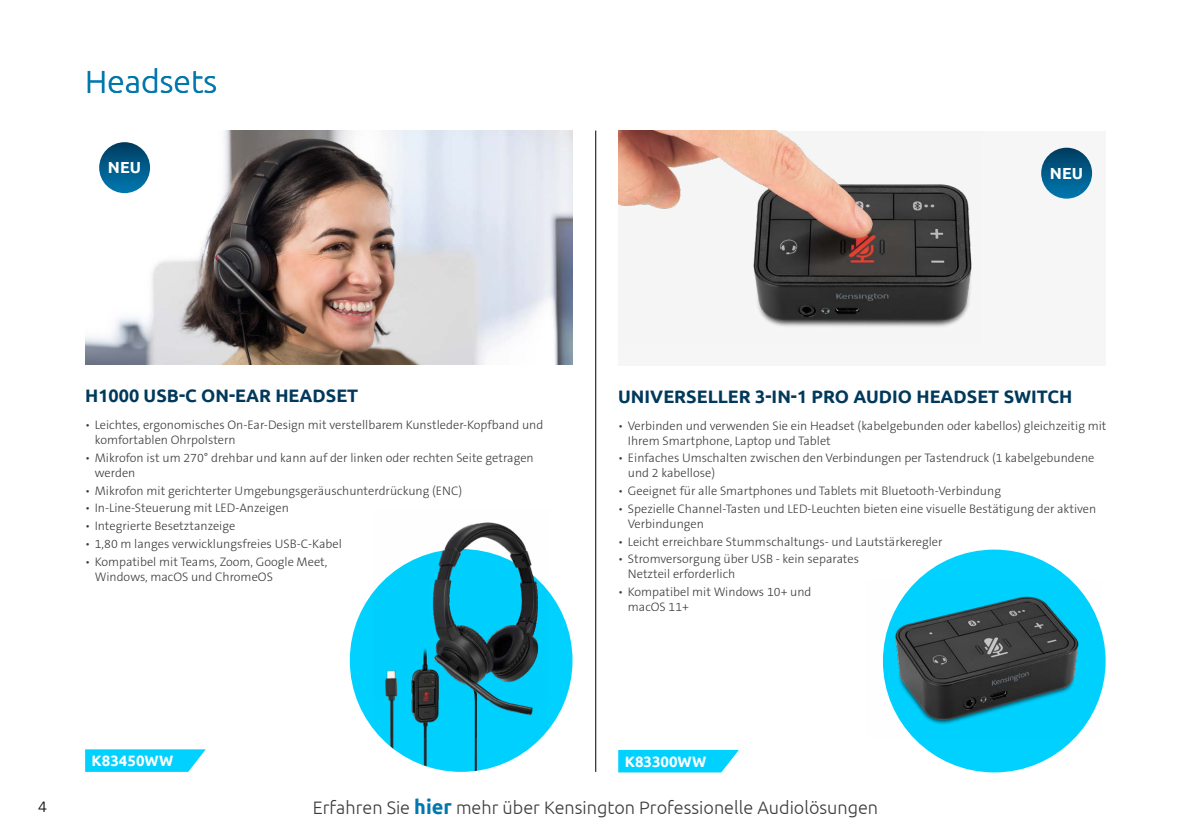
<style>
.page{position:relative;width:1191px;height:840px;background:#fff}
.page>*{position:absolute;margin:0;border:0;box-sizing:border-box;transform-origin:0 0}
.t1{font:300 32px "Ubuntu";color:#0078ae}
.t2{font:700 18px "Ubuntu";color:#00395b}
.t3{font:300 18px "Ubuntu";color:#3c3c3b}
.t4{font:700 16px "Ubuntu";color:#fff}
.t5{font:16px "The Sans KENSINGTON3 Li";color:#000}
.t6{font:700 15px "Ubuntu";color:#fff}
.t7{font:12.4px/15px "The Sans KENSINGTON3 Li";color:#3c3c3b}
.s1{font-weight:700;font-size:20px;color:#0078ae}
</style>
<div class="page">
<hr style="left:595px;top:130px;width:1px;height:641px;background:#000">
<img style="left:85px;top:130px;width:487px;height:235px">
<svg style="left:85px;top:749px;width:121px;height:22px;background:#16d5ff"></svg>
<div style="left:350px;top:548px;width:222px;height:223px;background:#00d1ff;border-radius:50%"></div>
<img style="left:374px;top:698px;width:174px;height:73px">
<img style="left:374px;top:522px;width:174px;height:176px">
<div style="left:618px;top:131px;width:487px;height:234px;background:#f6f6f6"></div>
<svg style="left:618px;top:749px;width:120px;height:23px;background:#1ad5ff"></svg>
<div style="left:883px;top:549px;width:222px;height:223px;background:#00d1ff;border-radius:50%"></div>
<img style="left:882px;top:580px;width:219px;height:157px">
<img style="left:618px;top:130px;width:354px;height:197px">
<svg style="left:99px;top:142px;width:51px;height:51px;background:#045d8a"></svg>
<div style="left:1041px;top:148px;width:51px;height:50px;background:linear-gradient(to bottom,#044063,#0076ae);border-radius:25px"></div>
<h1 class="t1" style="left:85px;top:62px;width:133px">Headsets</h1>
<p class="t4" style="left:108px;top:157px;width:35px">NEU</p>
<p class="t4" style="left:1050px;top:163px;width:35px">NEU</p>
<h2 class="t2" style="left:85px;top:385px;width:275px">H1000 USB-C ON-EAR HEADSET</h2>
<p class="t7" style="left:95px;top:417px;width:450px;text-indent:-10px">• Leichtes, ergonomisches On-Ear-Design mit verstellbarem Kunstleder-Kopfband und komfortablen Ohrpolstern</p>
<p class="t7" style="left:95px;top:450px;width:440px;text-indent:-10px">• Mikrofon ist um 270° drehbar und kann auf der linken oder rechten Seite getragen werden</p>
<p class="t7" style="left:85px;top:483px;width:378px">• Mikrofon mit gerichterter Umgebungsgeräuschunterdrückung (ENC)</p>
<p class="t7" style="left:85px;top:500px;width:205px">• In-Line-Steuerung mit LED-Anzeigen</p>
<p class="t7" style="left:85px;top:518px;width:152px">• Integrierte Besetztanzeige</p>
<p class="t7" style="left:85px;top:536px;width:258px">• 1,80 m langes verwicklungsfreies USB-C-Kabel</p>
<p class="t7" style="left:95px;top:554px;width:234px;text-indent:-10px">• Kompatibel mit Teams, Zoom, Google Meet,<br>Windows, macOS und ChromeOS</p>
<h2 class="t2" style="left:618px;top:385px;width:455px">UNIVERSELLER 3-IN-1 PRO AUDIO HEADSET SWITCH</h2>
<p class="t7" style="left:628px;top:418px;width:480px;text-indent:-10px">• Verbinden und verwenden Sie ein Headset (kabelgebunden oder kabellos) gleichzeitig mit<br>Ihrem Smartphone, Laptop und Tablet</p>
<p class="t7" style="left:628px;top:451px;width:468px;text-indent:-10px">• Einfaches Umschalten zwischen den Verbindungen per Tastendruck (1 kabelgebundene und 2 kabellose)</p>
<p class="t7" style="left:618px;top:483px;width:384px">• Geeignet für alle Smartphones und Tablets mit Bluetooth-Verbindung</p>
<p class="t7" style="left:628px;top:501px;width:470px;text-indent:-10px">• Spezielle Channel-Tasten und LED-Leuchten bieten eine visuelle Bestätigung der aktiven<br>Verbindungen</p>
<p class="t7" style="left:618px;top:534px;width:326px">• Leicht erreichbare Stummschaltungs- und Lautstärkeregler</p>
<p class="t7" style="left:628px;top:551px;width:233px;text-indent:-10px">• Stromversorgung über USB - kein separates<br>Netzteil erforderlich</p>
<p class="t7" style="left:628px;top:584px;width:185px;text-indent:-10px">• Kompatibel mit Windows 10+ und macOS 11+</p>
<p class="t5" style="left:38px;top:797px;width:10px">4</p>
<p class="t6" style="left:92px;top:751px;width:83px">K83450WW</p>
<p class="t6" style="left:625px;top:752px;width:83px">K83300WW</p>
<h2 class="t3" style="left:313px;top:796px;width:567px">Erfahren Sie <span class="s1">hier</span> mehr über Kensington Professionelle Audiolösungen</h2>
</div>
